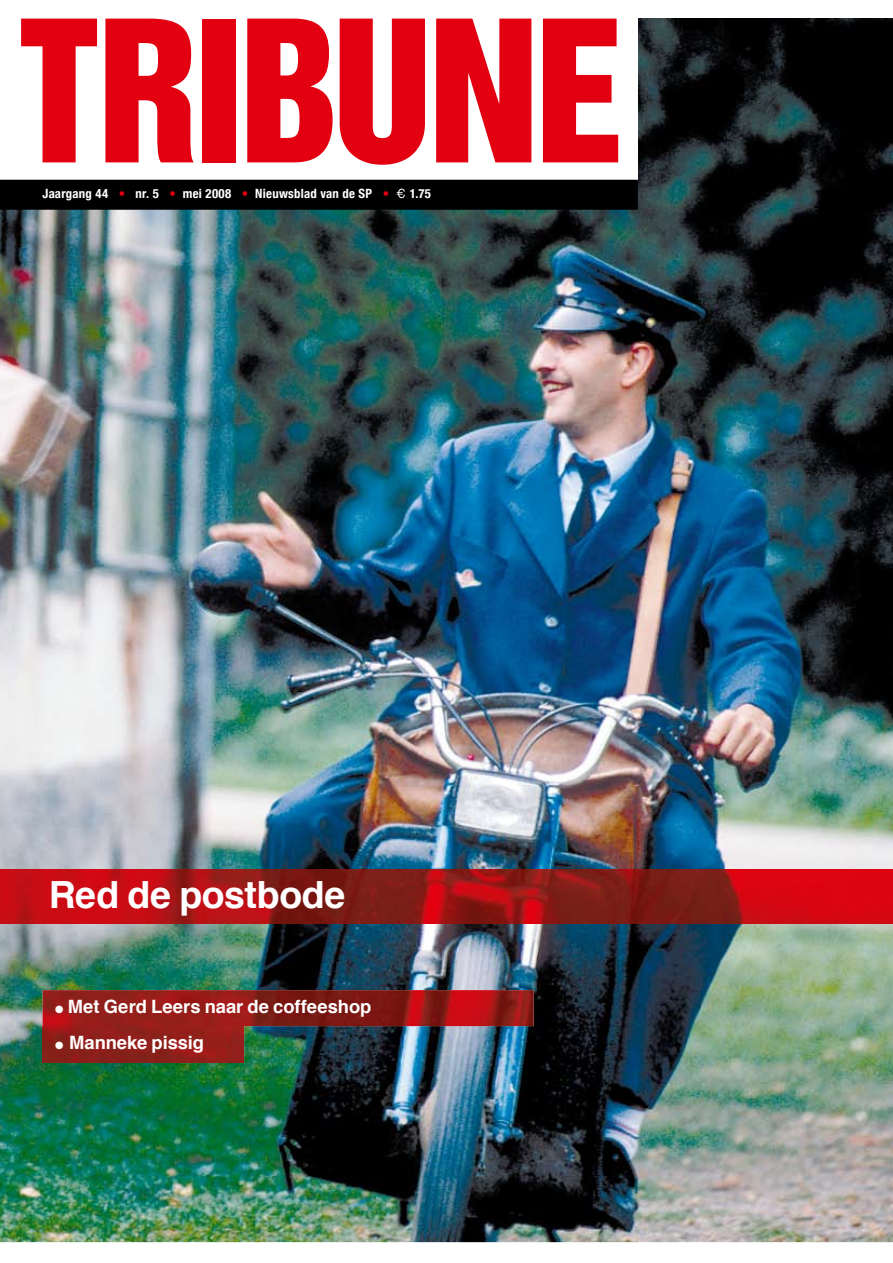
<style>
.page{position:relative;width:893px;height:1263px;background:#fff}
.page>*{position:absolute;margin:0;border:0;box-sizing:border-box;transform-origin:0 0}
.t1{font:700 37.5px "Helvetica";letter-spacing:-.01em;color:#fff}
.t2{font:700 18.3px "Helvetica";letter-spacing:-.005em;color:#fff}
.t3{font:700 condensed 12.75px "Helvetica Neue";letter-spacing:.02em;color:#fff}
.s1{color:#e30010}
.s2{font-family:"Helvetica";font-weight:400;font-stretch:normal}
</style>
<div class="page">
<img style="left:0;top:18px;width:893px;height:1224px">
<img style="left:43px;top:990px;width:491px;height:36px">
<img style="left:43px;top:1026px;width:201px;height:36px">
<svg style="left:0;top:18px;width:638px;height:162px"></svg>
<svg style="left:21px;top:19px;width:76px;height:143px"></svg>
<svg style="left:105px;top:19px;width:89px;height:143px"></svg>
<div style="left:202px;top:19px;width:34px;height:143px;background:#e30010"></div>
<svg style="left:247px;top:19px;width:86px;height:143px"></svg>
<svg style="left:340px;top:19px;width:85px;height:146px"></svg>
<svg style="left:436px;top:19px;width:95px;height:143px"></svg>
<svg style="left:543px;top:19px;width:75px;height:143px"></svg>
<img style="left:0;top:869px;width:893px;height:54px">
<div style="left:0;top:180px;width:638px;height:30px;background:#000"></div>
<img style="left:0;top:947px;width:1px;height:54px">
<p class="t3" style="left:43px;top:186px;width:390px">Jaargang 44 <span class="s1">•</span> nr. 5 <span class="s1">•</span> mei 2008 <span class="s1">•</span> Nieuwsblad van de SP <span class="s1">•</span> <span class="s2">€</span> 1.75</p>
<h1 class="t1" style="left:49px;top:865px;width:298px">Red de postbode</h1>
<h2 class="t2" style="left:55px;top:991px;width:318px">● Met Gerd Leers naar de coffeeshop</h2>
<h2 class="t2" style="left:55px;top:1027px;width:150px">● Manneke pissig</h2>
</div>
